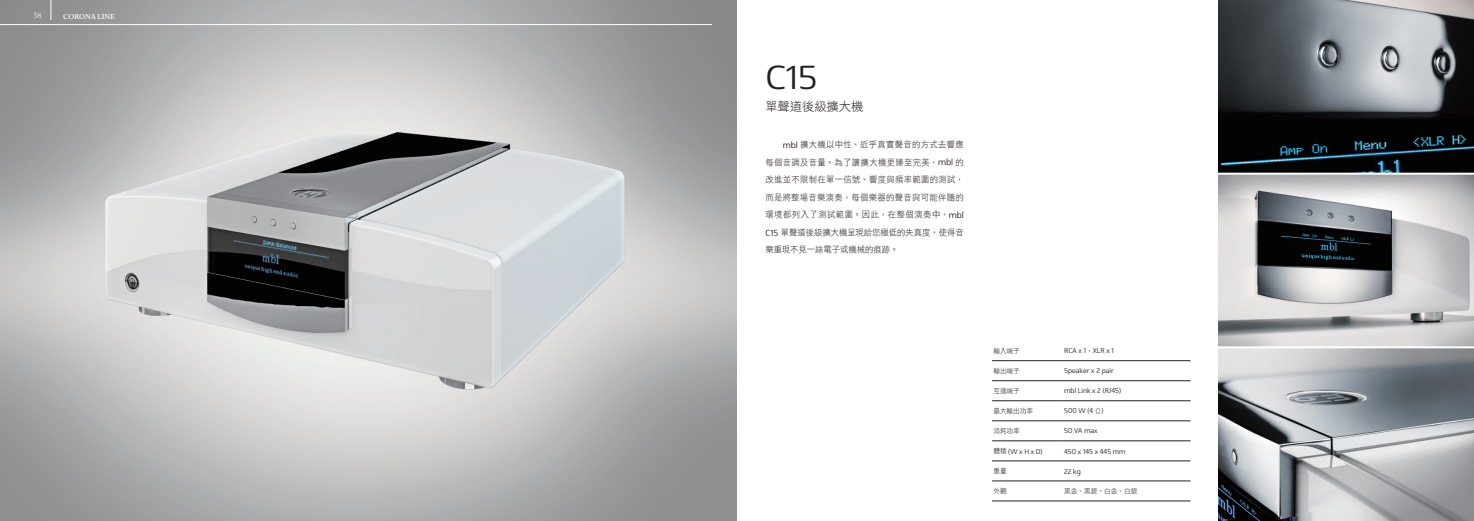
<style>
.page{position:relative;width:1474px;height:521px;background:#fff}
.page>*{position:absolute;margin:0;border:0;box-sizing:border-box;transform-origin:0 0}
.t1{font:300 33.25px "Mentone";color:#231f20}
.t2{font:12.25px "DF Li Hei W3 WIN BF";color:#231f20}
.t3{font:8.75px/17.5px "DF Li Hei W3 WIN BF";color:#231f20;text-align:justify;scale:.95 1}
.t4{font:8.75px "Garamond";color:#fff}
.t5{font:300 7px "Mentone";color:#231f20;scale:.95 1}
.t6{font:7px "DF Li Hei W3 WIN BF";color:#231f20;scale:.95 1}
.t7{font:600 7px "Adobe Caslon Pro";letter-spacing:-.01em;color:#fff}
.s1{font-family:"Mentone";font-weight:300}
.s2{font-family:"DF Li Hei W3 WIN BF";font-weight:400}
</style>
<div class="page">
<img style="left:1218px;top:0;width:255px;height:521px">
<img style="left:0;top:0;width:737px;height:521px">
<hr style="left:992px;top:500px;width:70px;height:1px;background:#231f20">
<hr style="left:1062px;top:500px;width:128px;height:1px;background:#231f20">
<hr style="left:992px;top:360px;width:70px;height:1px;background:#231f20">
<hr style="left:1062px;top:360px;width:128px;height:1px;background:#231f20">
<hr style="left:992px;top:400px;width:70px;height:1px;background:#231f20">
<hr style="left:1062px;top:400px;width:128px;height:1px;background:#231f20">
<hr style="left:992px;top:421px;width:70px;height:1px;background:#231f20">
<hr style="left:1062px;top:421px;width:128px;height:1px;background:#231f20">
<hr style="left:992px;top:441px;width:70px;height:1px;background:#231f20">
<hr style="left:1062px;top:441px;width:128px;height:1px;background:#231f20">
<hr style="left:992px;top:461px;width:70px;height:1px;background:#231f20">
<hr style="left:1062px;top:461px;width:128px;height:1px;background:#231f20">
<hr style="left:992px;top:481px;width:70px;height:1px;background:#231f20">
<hr style="left:1062px;top:481px;width:128px;height:1px;background:#231f20">
<hr style="left:992px;top:380px;width:70px;height:1px;background:#231f20">
<hr style="left:1062px;top:380px;width:128px;height:1px;background:#231f20">
<hr style="left:1211px;top:173px;width:262px;height:2px;background:#fff">
<hr style="left:1211px;top:346px;width:262px;height:2px;background:#fff">
<svg style="left:51px;top:0;width:1px;height:20px"></svg>
<hr style="left:0;top:24px;width:712px;height:1px;background:#fff">
<p class="t4" style="left:33px;top:10px;width:10px">58</p>
<p class="t7" style="left:63px;top:12px;width:53px">CORONA LINE</p>
<p class="t1" style="left:765px;top:58px;width:53px">C15</p>
<p class="t2" style="left:765px;top:100px;width:99px">單聲道後級擴大機</p>
<p class="t3" style="left:765px;top:136px;width:210px;text-indent:17px"><span class="s1">mbl</span> 擴大機以中性、近乎真實聲音的方式去響應每個音調及音量。為了讓擴大機更臻至完美，<span class="s1">mbl</span> 的改進並不限制在單一信號、響度與頻率範圍的測試，而是將整場音樂演奏，每個樂器的聲音與可能伴隨的環境都列入了測試範圍。因此，在整個演奏中，<span class="s1">mbl C15</span> 單聲道後級擴大機呈現給您極低的失真度，使得音樂重現不見一絲電子或機械的痕跡。</p>
<p class="t6" style="left:993px;top:347px;width:30px">輸入端子</p>
<p class="t5" style="left:1064px;top:347px;width:54px">RCA x 1<span class="s2">、</span>XLR x 1</p>
<p class="t6" style="left:993px;top:367px;width:30px">輸出端子</p>
<p class="t5" style="left:1064px;top:367px;width:54px">Speaker x 2 pair</p>
<p class="t6" style="left:993px;top:387px;width:30px">互連端子</p>
<p class="t5" style="left:1064px;top:387px;width:61px">mbl Link x 2 (RJ45)</p>
<p class="t6" style="left:993px;top:407px;width:43px">最大輸出功率</p>
<p class="t5" style="left:1064px;top:407px;width:43px">500 W (4 <span class="s2">Ω</span>)</p>
<p class="t6" style="left:993px;top:427px;width:30px">消耗功率</p>
<p class="t5" style="left:1064px;top:427px;width:37px">50 VA max</p>
<p class="t5" style="left:993px;top:447px;width:53px"><span class="s2">體積</span> (W x H x D)</p>
<p class="t5" style="left:1064px;top:447px;width:66px">450 x 145 x 445 mm</p>
<p class="t6" style="left:993px;top:467px;width:15px">重量</p>
<p class="t5" style="left:1064px;top:467px;width:19px">22 kg</p>
<p class="t6" style="left:993px;top:487px;width:15px">外觀</p>
<p class="t6" style="left:1064px;top:487px;width:78px">黑金、黑銀、白金、白銀</p>
</div>
